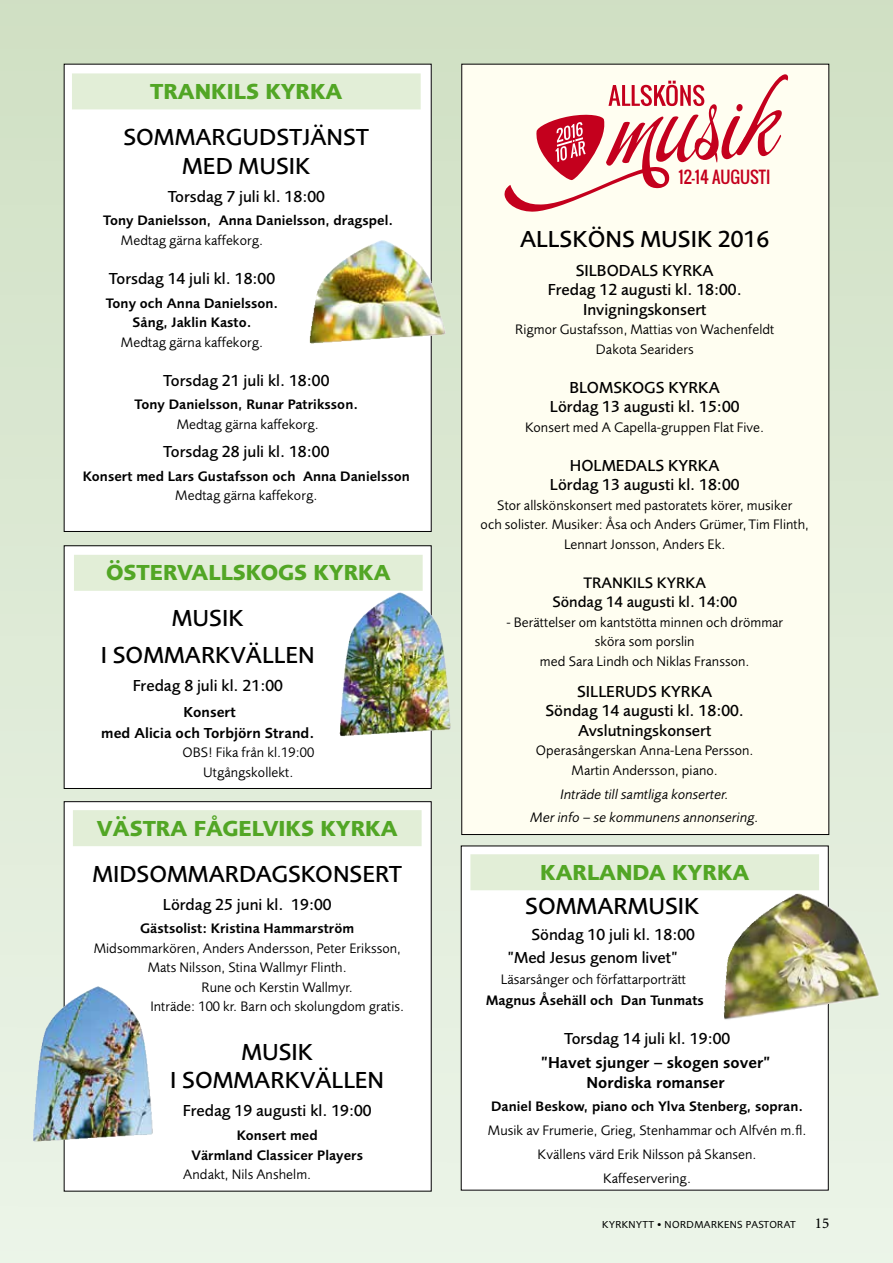
<style>
.page{position:relative;width:893px;height:1263px;background:#fff}
.page>*{position:absolute;margin:0;border:0;box-sizing:border-box;transform-origin:0 0}
.t1{font:500 24px/28.8px "Foundry Sans";color:#000;text-align:center}
.t2{font:700 22.5px "Foundry Sans";color:#52a625}
.t3{font:500 16.5px/19.5px "Foundry Sans";color:#000}
.t4{font:16.5px/19.5px "Foundry Sans Demi";color:#000;text-align:center}
.t5{font:16.35px "Oswald";color:#c4001d}
.t6{font:500 15.75px/19.5px "Foundry Sans";color:#000}
.t7{font:15px/21px "Foundry Sans Demi";letter-spacing:.005em;color:#000;text-align:center}
.t8{font:15px "Minion";color:#000}
.t9{font:14.25px/19.5px "Foundry Sans";letter-spacing:.005em;color:#000;text-align:center}
.t10{font:14.25px/19.5px "Foundry Sans Demi";letter-spacing:.005em;color:#000;text-align:center}
.t11{font:italic 14.25px/23.7px "Foundry Sans";letter-spacing:.005em;color:#000;text-align:center}
.t12{font:10.5px "Foundry Sans";letter-spacing:.04em;color:#000}
</style>
<div class="page">
<div style="left:0;top:0;width:893px;height:1263px;background:linear-gradient(to bottom,#d1e1c5,#e8f1e5)"></div>
<div style="left:462px;top:64px;width:367px;height:770px;background:#fffef1"></div>
<div style="left:64px;top:802px;width:367px;height:389px;background:#fff"></div>
<div style="left:73px;top:810px;width:349px;height:36px;background:#e2eed7"></div>
<img style="left:33px;top:986px;width:120px;height:155px">
<div style="left:64px;top:546px;width:367px;height:242px;background:#fff"></div>
<div style="left:64px;top:545px;width:368px;height:244px;border:1px solid #000"></div>
<div style="left:74px;top:555px;width:349px;height:36px;background:#e2eed7"></div>
<img style="left:340px;top:592px;width:111px;height:144px">
<div style="left:64px;top:64px;width:367px;height:467px;background:#fff"></div>
<div style="left:72px;top:73px;width:349px;height:36px;background:#e2eed7"></div>
<img style="left:310px;top:240px;width:136px;height:104px">
<div style="left:461px;top:846px;width:367px;height:344px;background:#fff"></div>
<div style="left:470px;top:854px;width:349px;height:36px;background:#e2eed7"></div>
<img style="left:724px;top:893px;width:156px;height:127px">
<svg style="left:504px;top:74px;width:284px;height:138px"></svg>
<h2 class="t2" style="left:150px;top:78px;width:194px">TRANKILS KYRKA</h2>
<h1 class="t1" style="left:123px;top:123px;width:247px">SOMMARGUDSTJÄNST<br>MED MUSI K</h1>
<p class="t3" style="left:168px;top:186px;width:159px">Torsdag 7 juli kl. 18:00</p>
<p class="t10" style="left:103px;top:211px;width:291px">Tony Danielsson, Anna Danielsson, dragspel.</p>
<p class="t9" style="left:121px;top:231px;width:144px">Medtag gärna kaffekorg.</p>
<p class="t3" style="left:109px;top:269px;width:168px">Torsdag 14 juli kl. 18:00</p>
<p class="t10" style="left:106px;top:293px;width:174px">Tony och Anna Danielsson.<br>Sång, Jaklin Kasto.</p>
<p class="t9" style="left:121px;top:332px;width:144px">Medtag gärna kaffekorg.</p>
<p class="t3" style="left:163px;top:370px;width:168px">Torsdag 21 juli kl. 18:00</p>
<p class="t10" style="left:135px;top:395px;width:225px">Tony Danielsson, Runar Patriksson.</p>
<p class="t9" style="left:177px;top:415px;width:144px">Medtag gärna kaffekorg.</p>
<p class="t3" style="left:163px;top:442px;width:168px">Torsdag 28 juli kl. 18:00</p>
<p class="t10" style="left:83px;top:466px;width:328px">Konsert med Lars Gustafsson och Anna Danielsson</p>
<p class="t9" style="left:175px;top:486px;width:144px">Medtag gärna kaffekorg.</p>
<h2 class="t2" style="left:106px;top:559px;width:286px">ÖSTERVALLSKOGS KYRKA</h2>
<h1 class="t1" style="left:101px;top:600px;width:215px;line-height:37.3px">MUSI K<br>I SOMMARKVÄLLEN</h1>
<p class="t3" style="left:133px;top:676px;width:152px">Fredag 8 juli kl. 21:00</p>
<p class="t7" style="left:101px;top:701px;width:215px">Konsert<br>med Alicia och Torbjörn Strand.</p>
<p class="t9" style="left:182px;top:743px;width:133px">OBS! Fika från kl.19:00<br>Utgångskollekt.</p>
<h2 class="t2" style="left:97px;top:815px;width:302px">VÄSTRA FÅGELVIKS KYRKA</h2>
<h1 class="t1" style="left:92px;top:859px;width:311px">MI DSOMMARDAGSKONSERT</h1>
<p class="t3" style="left:163px;top:894px;width:170px">Lördag 25 juni kl. 19:00</p>
<p class="t10" style="left:140px;top:919px;width:215px">Gästsolist: Kristina Hammarström</p>
<p class="t9" style="left:94px;top:938px;width:309px">Midsommarkören, Anders Andersson, Peter Eriksson,</p>
<p class="t9" style="left:148px;top:958px;width:201px">Mats N ilsson, Stina Wallmyr Flinth.</p>
<p class="t9" style="left:201px;top:977px;width:153px">Rune och Kerstin Wallmyr.</p>
<p class="t9" style="left:150px;top:997px;width:255px">Inträde: 100 kr. Barn och skolungdom gratis.</p>
<h1 class="t1" style="left:170px;top:1037px;width:215px">MUSI K<br>I SOMMARKVÄLLEN</h1>
<p class="t3" style="left:183px;top:1101px;width:190px">Fredag 19 augusti kl. 19:00</p>
<p class="t10" style="left:191px;top:1126px;width:173px">Konsert med<br>Värmland Classicer Players</p>
<p class="t9" style="left:183px;top:1165px;width:129px">Andakt, N ils Anshelm.</p>
<p class="t5" style="left:679px;top:165px;width:93px">12-14 AUGUSTI</p>
<h1 class="t1" style="left:520px;top:225px;width:251px">ALLSKÖNS MUSI K 2016</h1>
<p class="t3" style="left:576px;top:260px;width:42px">Silbodals</p>
<p class="t3" style="left:662px;top:260px;width:42px">kyrka</p>
<p class="t3" style="left:548px;top:280px;width:195px">Fredag 12 augusti kl. 18:00.</p>
<p class="t3" style="left:583px;top:299px;width:125px">I nvigningskonsert</p>
<p class="t9" style="left:515px;top:320px;width:261px">Rigmor Gustafsson, Mattias von Wachenfeldt<br>Dakota Seariders</p>
<p class="t3" style="left:570px;top:377px;width:12px">Blomskogs</p>
<p class="t3" style="left:550px;top:377px;width:191px;text-indent:118px">kyrka<br>Lördag 13 augusti kl. 15:00</p>
<p class="t9" style="left:525px;top:417px;width:241px">Konsert med A Capella-gruppen Flat Five.</p>
<p class="t3" style="left:570px;top:455px;width:23px">Holmedals</p>
<p class="t3" style="left:550px;top:455px;width:191px;text-indent:118px">kyrka<br>Lördag 13 augusti kl. 18:00</p>
<p class="t9" style="left:481px;top:495px;width:330px">Stor allskönskonsert med pastoratets körer, musiker<br>och solister. Musiker: Åsa och Anders Grümer, Tim Flinth,<br>Lennart Jonsson, Anders Ek.</p>
<p class="t6" style="left:583px;top:573px;width:30px">Trank</p>
<p class="t6" style="left:552px;top:573px;width:186px;text-indent:80px">ils kyrka<br>Söndag 14 augusti kl. 14:00</p>
<p class="t9" style="left:506px;top:612px;width:278px">- Berättelser om kantstötta minnen och drömmar sköra som porslin<br>med Sara Lindh och N iklas Fransson.</p>
<p class="t3" style="left:577px;top:682px;width:59px">Silleruds</p>
<p class="t3" style="left:661px;top:682px;width:42px">kyrka</p>
<p class="t3" style="left:545px;top:701px;width:200px">Söndag 14 augusti kl. 18:00.</p>
<p class="t3" style="left:578px;top:721px;width:135px">Avslutningskonsert</p>
<p class="t9" style="left:536px;top:741px;width:219px">Operasångerskan Anna-Lena Persson.<br>Martin Andersson, piano.</p>
<p class="t11" style="left:531px;top:782px;width:230px">Inträde till samtliga konserter.<br>Mer info – se kommunens annonsering.</p>
<h2 class="t2" style="left:540px;top:859px;width:211px">KARLANDA KYRKA</h2>
<h1 class="t1" style="left:525px;top:892px;width:176px">SOMMARMUSI K</h1>
<p class="t3" style="left:507px;top:922px;width:189px;line-height:23.7px;text-indent:24px">Söndag 10 juli kl. 18:00 ”Med Jesus genom livet”</p>
<p class="t9" style="left:501px;top:970px;width:187px">Läsarsånger och författarporträtt</p>
<p class="t10" style="left:486px;top:991px;width:219px">Magnus Åsehäll och Dan Tunmats</p>
<p class="t3" style="left:564px;top:1029px;width:168px">Torsdag 14 juli kl. 19:00</p>
<p class="t4" style="left:541px;top:1053px;width:231px">”Havet sjunger – skogen sover”<br>Nordiska romanser</p>
<p class="t10" style="left:491px;top:1097px;width:314px">Daniel Beskow, piano och Ylva Stenberg, sopran.</p>
<p class="t9" style="left:488px;top:1119px;width:320px;line-height:23.7px">Musik av Frumerie, Grieg, Stenhammar och Alfvén m.fl.<br>Kvällens värd Erik N ilsson på Skansen.<br>Kaffeservering.</p>
<p class="t12" style="left:602px;top:1219px;width:195px">kyrknytt • N ORDMARKEN S PASTORAT</p>
<p class="t8" style="left:815px;top:1216px;width:16px">15</p>
</div>
